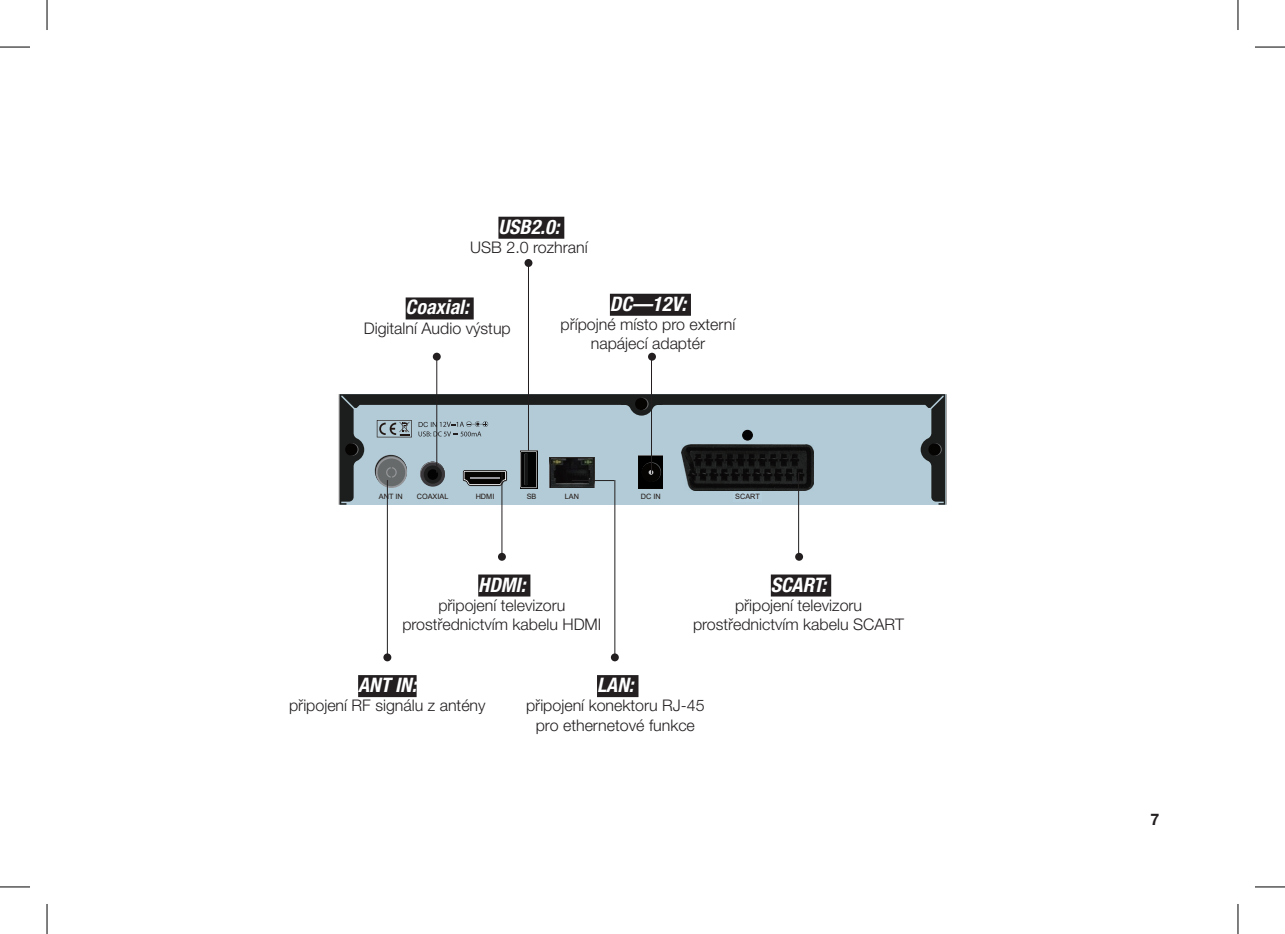
<style>
.page{position:relative;width:1285px;height:934px;background:#fff}
.page>*{position:absolute;margin:0;border:0;box-sizing:border-box;transform-origin:0 0}
.t1{font:italic 700 condensed 20px "Helvetica Neue LT Pro";color:#fff}
.t2{font:300 16px "Helvetica Neue LT Pro";color:#231f20}
.t3{font:700 16px "Helvetica Neue LT Pro";color:#231f20}
.t4{font:7.4px "Arial";color:#211511}
</style>
<div class="page">
<svg style="left:340px;top:394px;width:605px;height:110px;background:#97acb5"></svg>
<svg style="left:621px;top:399px;width:41px;height:16px"></svg>
<svg style="left:636px;top:397px;width:12px;height:13px"></svg>
<div style="left:635px;top:397px;width:12px;height:13px;background:#060303;border-radius:50%"></div>
<svg style="left:929px;top:443px;width:13px;height:12px"></svg>
<div style="left:928px;top:443px;width:12px;height:12px;background:#060303;border-radius:50%"></div>
<svg style="left:346px;top:443px;width:12px;height:12px"></svg>
<div style="left:345px;top:443px;width:12px;height:12px;background:#060303;border-radius:50%"></div>
<div style="left:733px;top:492px;width:28px;height:9px;background:#b5cedb"></div>
<svg style="left:742px;top:429px;width:11px;height:11px"></svg>
<img style="left:681px;top:444px;width:132px;height:46px">
<svg style="left:418px;top:421px;width:70px;height:15px"></svg>
<svg style="left:377px;top:420px;width:35px;height:17px"></svg>
<div style="left:520px;top:450px;width:18px;height:38px;background:#030303"></div>
<div style="left:520px;top:450px;width:17px;height:38px;background:#67696b"></div>
<svg style="left:520px;top:451px;width:17px;height:37px"></svg>
<svg style="left:421px;top:461px;width:23px;height:24px"></svg>
<svg style="left:420px;top:461px;width:24px;height:25px"></svg>
<svg style="left:421px;top:462px;width:24px;height:24px"></svg>
<svg style="left:424px;top:465px;width:18px;height:18px"></svg>
<div style="left:427px;top:469px;width:11px;height:10px;background:#030303;border-radius:50%"></div>
<img style="left:550px;top:457px;width:44px;height:30px">
<svg style="left:375px;top:454px;width:31px;height:32px"></svg>
<svg style="left:375px;top:455px;width:32px;height:32px"></svg>
<svg style="left:376px;top:455px;width:31px;height:32px"></svg>
<svg style="left:376px;top:456px;width:31px;height:32px"></svg>
<div style="left:377px;top:458px;width:28px;height:28px;background:#676a6b;border-radius:14px"></div>
<svg style="left:386px;top:467px;width:11px;height:10px"></svg>
<svg style="left:463px;top:470px;width:44px;height:16px"></svg>
<hr style="left:470px;top:477px;width:30px;height:2px;background:#949397">
<svg style="left:639px;top:455px;width:24px;height:33px"></svg>
<div style="left:638px;top:456px;width:24px;height:32px;background:#060303"></div>
<div style="left:639px;top:456px;width:23px;height:31px;background:#000"></div>
<svg style="left:642px;top:462px;width:19px;height:19px"></svg>
<div style="left:641px;top:462px;width:19px;height:20px;background:#060303;border-radius:50%"></div>
<svg style="left:648px;top:470px;width:5px;height:4px"></svg>
<div style="left:610px;top:293px;width:81px;height:22px;background:#231f20"></div>
<div style="left:478px;top:574px;width:52px;height:22px;background:#231f20"></div>
<div style="left:358px;top:674px;width:58px;height:22px;background:#231f20"></div>
<div style="left:771px;top:574px;width:60px;height:22px;background:#231f20"></div>
<div style="left:406px;top:297px;width:68px;height:22px;background:#231f20"></div>
<div style="left:597px;top:674px;width:41px;height:22px;background:#231f20"></div>
<hr style="left:651px;top:356px;width:1px;height:117px;background:#231f20">
<hr style="left:501px;top:472px;width:1px;height:84px;background:#231f20">
<hr style="left:387px;top:480px;width:1px;height:177px;background:#231f20">
<hr style="left:798px;top:472px;width:1px;height:84px;background:#231f20">
<hr style="left:436px;top:356px;width:1px;height:116px;background:#231f20">
<hr style="left:614px;top:480px;width:1px;height:177px;background:#231f20">
<hr style="left:572px;top:480px;width:42px;height:1px;background:#231f20">
<div style="left:648px;top:352px;width:8px;height:8px;background:#231f20;border-radius:50%"></div>
<div style="left:498px;top:552px;width:8px;height:8px;background:#231f20;border-radius:50%"></div>
<div style="left:383px;top:653px;width:8px;height:8px;background:#231f20;border-radius:50%"></div>
<div style="left:795px;top:552px;width:8px;height:8px;background:#231f20;border-radius:50%"></div>
<div style="left:433px;top:352px;width:8px;height:8px;background:#231f20;border-radius:50%"></div>
<div style="left:611px;top:653px;width:8px;height:8px;background:#231f20;border-radius:50%"></div>
<div style="left:498px;top:216px;width:66px;height:22px;background:#231f20"></div>
<hr style="left:528px;top:263px;width:1px;height:187px;background:#231f20">
<div style="left:524px;top:259px;width:8px;height:8px;background:#231f20;border-radius:50%"></div>
<div style="left:494px;top:493px;width:6px;height:7px;background:#b2cbd6"></div>
<hr style="left:0;top:47px;width:30px;height:1px;background:#000">
<hr style="left:1255px;top:47px;width:30px;height:1px;background:#000">
<hr style="left:0;top:886px;width:30px;height:1px;background:#000">
<hr style="left:1255px;top:886px;width:30px;height:1px;background:#000">
<hr style="left:47px;top:0;width:1px;height:30px;background:#000">
<hr style="left:47px;top:903px;width:1px;height:30px;background:#000">
<hr style="left:1237px;top:0;width:1px;height:30px;background:#000">
<hr style="left:1237px;top:903px;width:1px;height:30px;background:#000">
<p class="t1" style="left:498px;top:214px;width:63px">USB2.0:</p>
<p class="t2" style="left:470px;top:237px;width:119px">USB 2.0 rozhraní</p>
<p class="t1" style="left:406px;top:295px;width:65px">Coaxial:</p>
<p class="t2" style="left:364px;top:318px;width:148px">Digitalní Audio výstup</p>
<p class="t1" style="left:610px;top:291px;width:78px">DC—12V:</p>
<p class="t2" style="left:560px;top:314px;width:176px">přípojné místo pro externí</p>
<p class="t2" style="left:591px;top:333px;width:116px">napájecí adaptér</p>
<p class="t4" style="left:379px;top:491px;width:25px">ANT IN</p>
<p class="t4" style="left:417px;top:491px;width:33px">COAXIAL</p>
<p class="t4" style="left:476px;top:491px;width:26px">HDMIU</p>
<p class="t4" style="left:526px;top:491px;width:11px">SB</p>
<p class="t4" style="left:565px;top:491px;width:16px">LAN</p>
<p class="t4" style="left:641px;top:491px;width:21px">DC IN</p>
<p class="t4" style="left:735px;top:491px;width:26px">SCART</p>
<p class="t1" style="left:478px;top:572px;width:49px">HDMI:</p>
<p class="t2" style="left:438px;top:595px;width:129px">připojení televizoru</p>
<p class="t2" style="left:402px;top:614px;width:201px">prostřednictvím kabelu HDMI</p>
<p class="t1" style="left:771px;top:572px;width:57px">SCART:</p>
<p class="t2" style="left:735px;top:595px;width:129px">připojení televizoru</p>
<p class="t2" style="left:693px;top:614px;width:213px">prostřednictvím kabelu SCART</p>
<p class="t1" style="left:358px;top:672px;width:60px">ANT IN:</p>
<p class="t2" style="left:289px;top:695px;width:198px">připojení RF signálu z antény</p>
<p class="t1" style="left:597px;top:672px;width:38px">LAN:</p>
<p class="t2" style="left:526px;top:695px;width:180px">připojení konektoru RJ-45</p>
<p class="t2" style="left:536px;top:714px;width:161px">pro ethernetové funkce</p>
<p class="t3" style="left:1150px;top:809px;width:10px">7</p>
</div>
